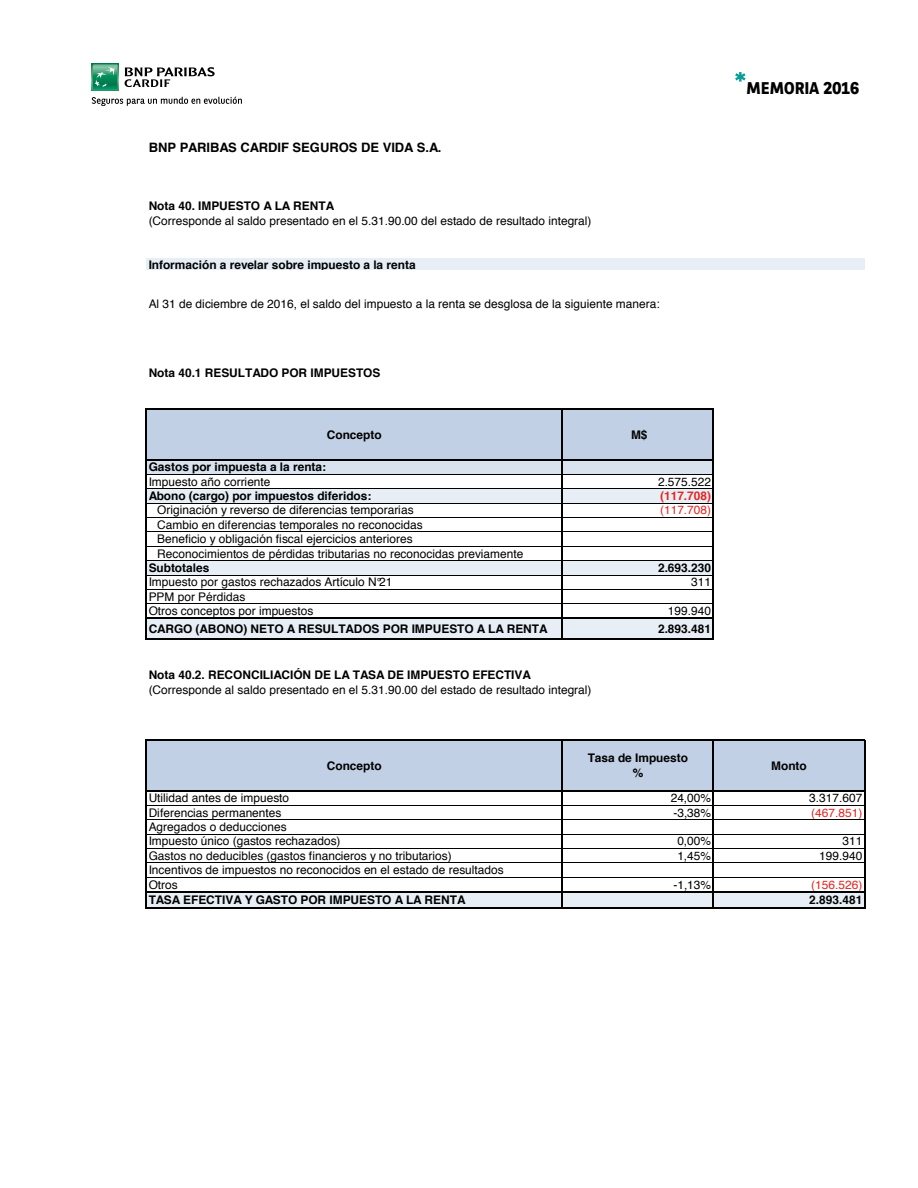
<style>
.page{position:relative;width:918px;height:1188px;background:#fff}
.page>*{position:absolute;margin:0;border:0;box-sizing:border-box;transform-origin:0 0}
.t1{font:700 16.8px "BNPP Sans";color:#010101}
.t2{font:700 12.9px "Helvetica";color:#000101}
.t3{font:11.85px/14.4px "Helvetica";letter-spacing:.005em;color:#000101}
.t4{font:700 11.85px/15.5px "Helvetica";color:#000101;text-align:center}
.t5{font:11.85px "Helvetica";letter-spacing:.005em;color:#e52521}
.t6{font:700 11.85px "Helvetica";letter-spacing:.005em;color:#e52521}
</style>
<div class="page">
<svg style="left:735px;top:72px;width:11px;height:10px"></svg>
<svg style="left:92px;top:89px;width:26px;height:1px"></svg>
<svg style="left:92px;top:64px;width:26px;height:25px"></svg>
<svg style="left:92px;top:97px;width:150px;height:9px"></svg>
<svg style="left:125px;top:67px;width:90px;height:20px"></svg>
<div style="left:146px;top:257px;width:719px;height:14px;background:#e8eef6"></div>
<div style="left:146px;top:409px;width:568px;height:51px;background:#c2d0e5"></div>
<div style="left:146px;top:460px;width:568px;height:14px;background:#d9e2ef"></div>
<div style="left:146px;top:489px;width:568px;height:14px;background:#e8eef6"></div>
<div style="left:146px;top:561px;width:568px;height:14px;background:#e8eef6"></div>
<div style="left:146px;top:618px;width:568px;height:21px;background:#e8eef6"></div>
<div style="left:146px;top:740px;width:719px;height:51px;background:#c2d0e5"></div>
<div style="left:146px;top:892px;width:719px;height:17px;background:#e8eef6"></div>
<hr style="left:147px;top:474px;width:415px;height:1px;background:#000101">
<hr style="left:147px;top:489px;width:415px;height:1px;background:#000101">
<hr style="left:147px;top:503px;width:415px;height:1px;background:#000101">
<hr style="left:147px;top:517px;width:415px;height:1px;background:#000101">
<hr style="left:147px;top:532px;width:415px;height:1px;background:#000101">
<hr style="left:147px;top:546px;width:415px;height:1px;background:#000101">
<hr style="left:147px;top:561px;width:415px;height:1px;background:#000101">
<hr style="left:147px;top:575px;width:415px;height:1px;background:#000101">
<hr style="left:147px;top:589px;width:415px;height:1px;background:#000101">
<hr style="left:147px;top:604px;width:415px;height:1px;background:#000101">
<hr style="left:146px;top:408px;width:1px;height:232px;background:#000101">
<hr style="left:562px;top:410px;width:1px;height:230px;background:#000101">
<hr style="left:713px;top:410px;width:1px;height:230px;background:#000101">
<hr style="left:147px;top:805px;width:415px;height:1px;background:#000101">
<hr style="left:563px;top:805px;width:150px;height:1px;background:#000101">
<hr style="left:147px;top:820px;width:415px;height:1px;background:#000101">
<hr style="left:563px;top:820px;width:150px;height:1px;background:#000101">
<hr style="left:147px;top:834px;width:415px;height:1px;background:#000101">
<hr style="left:563px;top:834px;width:150px;height:1px;background:#000101">
<hr style="left:147px;top:848px;width:415px;height:1px;background:#000101">
<hr style="left:563px;top:848px;width:150px;height:1px;background:#000101">
<hr style="left:147px;top:863px;width:415px;height:1px;background:#000101">
<hr style="left:563px;top:863px;width:150px;height:1px;background:#000101">
<hr style="left:147px;top:877px;width:415px;height:1px;background:#000101">
<hr style="left:563px;top:877px;width:150px;height:1px;background:#000101">
<hr style="left:146px;top:739px;width:1px;height:170px;background:#000101">
<hr style="left:562px;top:741px;width:1px;height:168px;background:#000101">
<hr style="left:713px;top:741px;width:1px;height:168px;background:#000101">
<hr style="left:864px;top:741px;width:1px;height:168px;background:#000101">
<hr style="left:147px;top:408px;width:567px;height:2px;background:#000101">
<hr style="left:147px;top:459px;width:567px;height:1px;background:#000101">
<hr style="left:563px;top:474px;width:150px;height:1px;background:#000101">
<hr style="left:563px;top:489px;width:150px;height:1px;background:#000101">
<hr style="left:563px;top:503px;width:150px;height:1px;background:#000101">
<hr style="left:563px;top:517px;width:150px;height:1px;background:#000101">
<hr style="left:563px;top:532px;width:150px;height:1px;background:#000101">
<hr style="left:563px;top:546px;width:150px;height:1px;background:#000101">
<hr style="left:563px;top:561px;width:150px;height:1px;background:#000101">
<hr style="left:563px;top:575px;width:150px;height:1px;background:#000101">
<hr style="left:563px;top:589px;width:150px;height:1px;background:#000101">
<hr style="left:563px;top:604px;width:150px;height:1px;background:#000101">
<hr style="left:147px;top:618px;width:567px;height:1px;background:#000101">
<hr style="left:147px;top:639px;width:567px;height:1px;background:#000101">
<hr style="left:147px;top:739px;width:718px;height:2px;background:#000101">
<hr style="left:147px;top:790px;width:718px;height:1px;background:#000101">
<hr style="left:714px;top:805px;width:150px;height:1px;background:#000101">
<hr style="left:714px;top:820px;width:150px;height:1px;background:#000101">
<hr style="left:714px;top:834px;width:150px;height:1px;background:#000101">
<hr style="left:714px;top:848px;width:150px;height:1px;background:#000101">
<hr style="left:714px;top:863px;width:150px;height:1px;background:#000101">
<hr style="left:714px;top:877px;width:150px;height:1px;background:#000101">
<hr style="left:147px;top:891px;width:718px;height:1px;background:#000101">
<hr style="left:147px;top:908px;width:718px;height:1px;background:#000101">
<p class="t2" style="left:149px;top:137px;width:294px">BNP PARIBAS CARDIF SEGUROS DE VIDA S.A.</p>
<p class="t4" style="left:149px;top:199px;width:187px">Nota 40. IMPUESTO A LA RENTA</p>
<p class="t3" style="left:149px;top:214px;width:444px">(Corresponde al saldo presentado en el 5.31.90.00 del estado de resultado integral)</p>
<p class="t4" style="left:149px;top:257px;width:268px">Información a revelar sobre impuesto a la renta</p>
<p class="t3" style="left:149px;top:297px;width:513px">Al 31 de diciembre de 2016, el saldo del impuesto a la renta se desglosa de la siguiente manera:</p>
<p class="t4" style="left:149px;top:365px;width:233px">Nota 40.1 RESULTADO POR IMPUESTOS</p>
<p class="t4" style="left:327px;top:427px;width:56px">Concepto</p>
<p class="t4" style="left:631px;top:427px;width:18px">M$</p>
<p class="t4" style="left:149px;top:460px;width:179px">Gastos por impuesta a la renta:</p>
<p class="t3" style="left:149px;top:475px;width:123px">Impuesto año corriente</p>
<p class="t3" style="left:658px;top:475px;width:55px">2.575.522</p>
<p class="t4" style="left:149px;top:488px;width:224px">Abono (cargo) por impuestos diferidos:</p>
<p class="t6" style="left:660px;top:486px;width:53px">(117.708)</p>
<p class="t3" style="left:157px;top:503px;width:258px">Originación y reverso de diferencias temporarias</p>
<p class="t5" style="left:660px;top:501px;width:53px">(117.708)</p>
<p class="t3" style="left:157px;top:518px;width:368px">Cambio en diferencias temporales no reconocidas<br>Beneficio y obligación fiscal ejercicios anteriores<br>Reconocimientos de pérdidas tributarias no reconocidas previamente</p>
<p class="t4" style="left:149px;top:560px;width:62px">Subtotales</p>
<p class="t4" style="left:658px;top:560px;width:55px">2.693.230</p>
<p class="t3" style="left:149px;top:575px;width:245px">Impuesto por gastos rechazados Artículo N°21</p>
<p class="t3" style="left:691px;top:575px;width:21px">311</p>
<p class="t3" style="left:149px;top:590px;width:166px">PPM por Pérdidas<br>Otros conceptos por impuestos</p>
<p class="t3" style="left:668px;top:604px;width:45px">199.940</p>
<p class="t4" style="left:149px;top:621px;width:401px">CARGO (ABONO) NETO A RESULTADOS POR IMPUESTO A LA RENTA</p>
<p class="t4" style="left:658px;top:621px;width:55px">2.893.481</p>
<p class="t4" style="left:149px;top:667px;width:384px">Nota 40.2. RECONCILIACIÓN DE LA TASA DE IMPUESTO EFECTIVA</p>
<p class="t3" style="left:149px;top:683px;width:444px">(Corresponde al saldo presentado en el 5.31.90.00 del estado de resultado integral)</p>
<h1 class="t1" style="left:747px;top:76px;width:114px">MEMORIA 2016</h1>
<p class="t4" style="left:327px;top:758px;width:56px">Concepto</p>
<p class="t4" style="left:588px;top:750px;width:102px">Tasa de Impuesto %</p>
<p class="t4" style="left:771px;top:758px;width:37px">Monto</p>
<p class="t3" style="left:149px;top:791px;width:142px">Utilidad antes de impuesto</p>
<p class="t3" style="left:671px;top:791px;width:42px">24,00%</p>
<p class="t3" style="left:809px;top:791px;width:55px">3.317.607</p>
<p class="t3" style="left:149px;top:806px;width:134px">Diferencias permanentes</p>
<p class="t3" style="left:673px;top:806px;width:39px">-3,38%</p>
<p class="t5" style="left:811px;top:803px;width:53px">(467.851)</p>
<p class="t3" style="left:149px;top:820px;width:193px">Agregados o deducciones<br>Impuesto único (gastos rechazados)</p>
<p class="t3" style="left:677px;top:834px;width:35px">0,00%</p>
<p class="t3" style="left:842px;top:834px;width:21px">311</p>
<p class="t3" style="left:149px;top:849px;width:305px">Gastos no deducibles (gastos financieros y no tributarios)</p>
<p class="t3" style="left:677px;top:849px;width:35px">1,45%</p>
<p class="t3" style="left:819px;top:849px;width:45px">199.940</p>
<p class="t3" style="left:149px;top:863px;width:357px">Incentivos de impuestos no reconocidos en el estado de resultados<br>Otros</p>
<p class="t3" style="left:673px;top:878px;width:39px">-1,13%</p>
<p class="t5" style="left:811px;top:875px;width:53px">(156.526)</p>
<p class="t4" style="left:149px;top:893px;width:318px">TASA EFECTIVA Y GASTO POR IMPUESTO A LA RENTA</p>
<p class="t4" style="left:809px;top:893px;width:55px">2.893.481</p>
</div>
